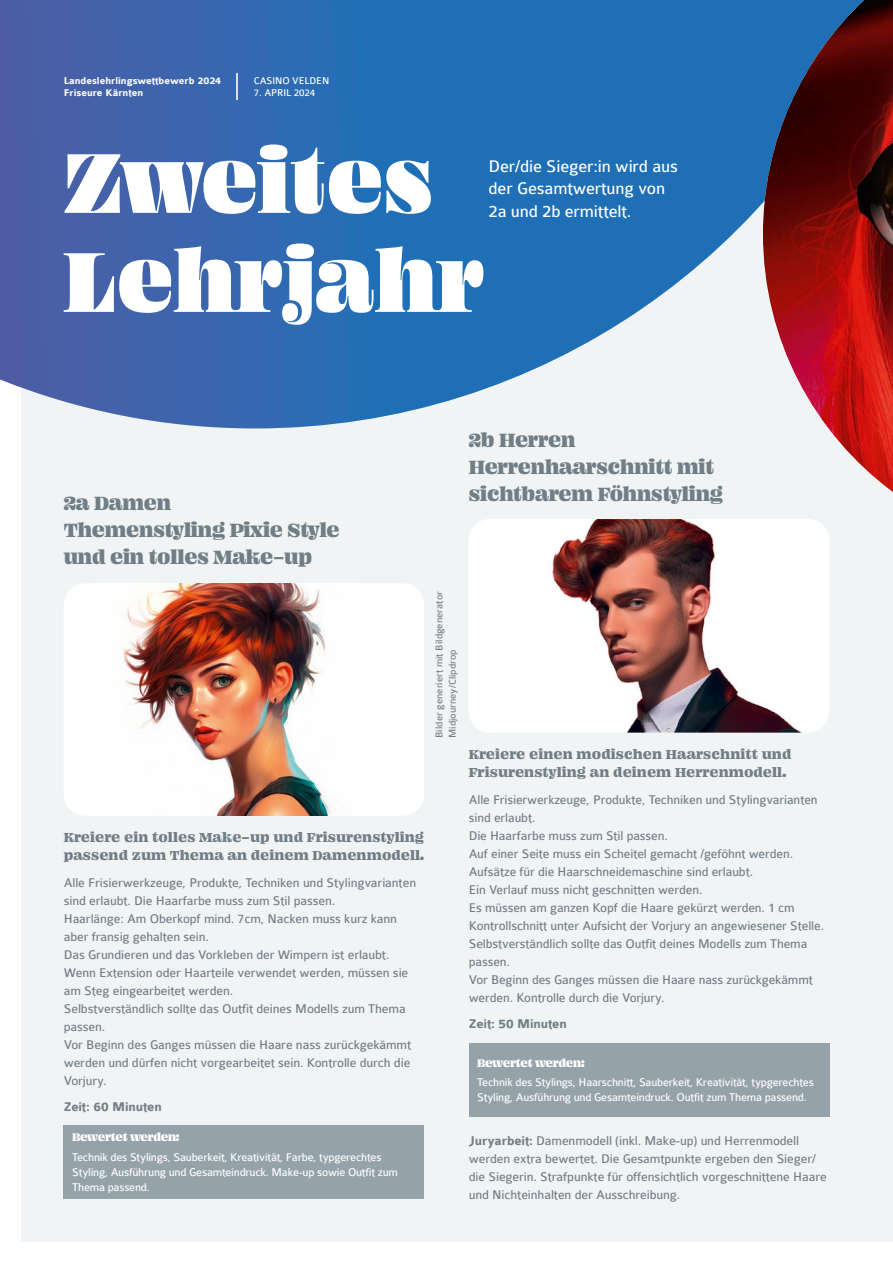
<style>
.page{position:relative;width:893px;height:1263px;background:#fff}
.page>*{position:absolute;margin:0;border:0;box-sizing:border-box;transform-origin:0 0}
.ÜS1{font:93px/99px "Ohno Fatface 36 Pt";letter-spacing:.025em;color:#fff}
.ÜS2{font:21px/27px "Ohno Fatface 16 Pt";letter-spacing:-.01em;color:#717e85}
.ZT{font:18px/22.5px "Colaborate";letter-spacing:-.01em;color:#fff}
.ÜS2_small{font:14.25px/18px "Ohno Fatface 12 Pt";color:#717e85}
.FT_small{font:13.5px/18px "Colaborate";letter-spacing:-.01em;color:#717e85}
.CONTENT{font:13.5px/18px "Colaborate";letter-spacing:-.01em;color:#717e85}
.FT_small-2{font:700 13.5px "Colaborate";letter-spacing:-.01em;color:#717e85}
.CONTENT-2{font:12px/15px "Colaborate";letter-spacing:-.02em;color:#fff}
.ÜS2_xsmall{font:12px "Ohno Fatface 16 Pt";letter-spacing:-.02em;color:#fff}
.CONTENT-3{font:10.5px/13.5px "Colaborate";color:#717e85}
.CONTENT-4{font:700 10.5px/12px "Colaborate";color:#fff}
.CONTENT-5{font:10.5px "Colaborate";letter-spacing:-.01em;color:#fff}
.s1{font-weight:700}
</style>
<div class="page">
<div style="left:21px;top:57px;width:872px;height:1185px;background:#f1f4f5"></div>
<svg style="left:0;top:0;width:763px;height:428px;background:#457ab9"></svg>
<img style="left:763px;top:0;width:130px;height:492px">
<div style="left:64px;top:1125px;width:360px;height:74px;background:#96a2a9"></div>
<div style="left:469px;top:1043px;width:360px;height:74px;background:#96a2a9"></div>
<div style="left:64px;top:583px;width:360px;height:233px;background:#fff;border-radius:21px"></div>
<img style="left:120px;top:583px;width:212px;height:233px">
<img style="left:469px;top:519px;width:360px;height:214px">
<hr style="left:236px;top:74px;width:2px;height:26px;background:#dae0e3">
<p class="CONTENT-4" style="left:64px;top:75px;width:159px">Landeslehrlingswettbewerb 2024<br>Friseure Kärnten</p>
<p class="CONTENT-5" style="left:254px;top:75px;width:77px">CASINO VELDEN</p>
<p class="CONTENT-5" style="left:254px;top:87px;width:63px">7. APRIL 2024</p>
<p class="ÜS1" style="left:64px;top:129px;width:422px">Zweites<br>Lehrjahr</p>
<p class="ZT" style="left:489px;top:155px;width:191px">Der/die Sieger:in wird aus der Gesamtwertung von<br>2a und 2b ermittelt.</p>
<p class="ÜS2" style="left:64px;top:489px;width:277px">2a Damen<br>Themenstyling Pixie Style und ein tolles Make-up</p>
<p class="ÜS2_small" style="left:64px;top:828px;width:362px">Kreiere ein tolles Make-up und Frisurenstyling passend zum Thema an deinem Damenmodell.</p>
<p class="FT_small" style="left:64px;top:874px;width:354px">Alle Frisierwerkzeuge, Produkte, Techniken und Stylingvarianten sind erlaubt. Die Haarfarbe muss zum Stil passen.</p>
<p class="FT_small" style="left:64px;top:910px;width:335px">Haarlänge: Am Oberkopf mind. 7cm, Nacken muss kurz kann aber fransig gehalten sein.<br>Das Grundieren und das Vorkleben der Wimpern ist erlaubt.</p>
<p class="FT_small" style="left:64px;top:964px;width:346px">Wenn Extension oder Haarteile verwendet werden, müssen sie am Steg eingearbeitet werden.</p>
<p class="FT_small" style="left:64px;top:1000px;width:343px">Selbstverständlich sollte das Outfit deines Modells zum Thema passen.</p>
<p class="FT_small" style="left:64px;top:1036px;width:349px;text-align:justify">Vor Beginn des Ganges müssen die Haare nass zurückgekämmt werden und dürfen nicht vorgearbeitet sein. Kontrolle durch die Vorjury.</p>
<p class="FT_small-2" style="left:64px;top:1100px;width:100px">Zeit: 60 Minuten</p>
<p class="ÜS2_xsmall" style="left:72px;top:1129px;width:109px">Bewertet werden:</p>
<p class="CONTENT-2" style="left:72px;top:1149px;width:327px">Technik des Stylings, Sauberkeit, Kreativität, Farbe, typgerechtes<br>Styling, Ausführung und Gesamteindruck. Make-up sowie Outfit zum<br>Thema passend.</p>
<p class="ÜS2" style="left:469px;top:425px;width:256px">2b Herren<br>Herrenhaarschnitt mit sichtbarem Föhnstyling</p>
<p class="CONTENT-3" style="left:432px;top:738px;width:148px;rotate:-90deg">Bilder generiert mit Bildgenerator<br>Midjourney/Clipdrop</p>
<p class="ÜS2_small" style="left:469px;top:745px;width:324px">Kreiere einen modischen Haarschnitt und<br>Frisurenstyling an deinem Herrenmodell.</p>
<p class="CONTENT" style="left:469px;top:790px;width:350px">Alle Frisierwerkzeuge, Produkte, Techniken und Stylingvarianten sind erlaubt.</p>
<p class="CONTENT" style="left:469px;top:826px;width:201px">Die Haarfarbe muss zum Stil passen.</p>
<p class="CONTENT" style="left:469px;top:844px;width:326px">Auf einer Seite muss ein Scheitel gemacht /geföhnt werden.<br>Aufsätze für die Haarschneidemaschine sind erlaubt.</p>
<p class="CONTENT" style="left:469px;top:880px;width:235px">Ein Verlauf muss nicht geschnitten werden.</p>
<p class="CONTENT" style="left:469px;top:898px;width:357px">Es müssen am ganzen Kopf die Haare gekürzt werden. 1 cm<br>Kontrollschnitt unter Aufsicht der Vorjury an angewiesener Stelle.</p>
<p class="CONTENT" style="left:469px;top:934px;width:340px">Selbstverständlich sollte das Outfit deines Modells zum Thema passen.</p>
<p class="CONTENT" style="left:469px;top:970px;width:346px">Vor Beginn des Ganges müssen die Haare nass zurückgekämmt werden. Kontrolle durch die Vorjury.</p>
<p class="FT_small-2" style="left:469px;top:1017px;width:100px">Zeit: 50 Minuten</p>
<p class="ÜS2_xsmall" style="left:477px;top:1054px;width:109px">Bewertet werden:</p>
<p class="CONTENT-2" style="left:477px;top:1075px;width:338px">Technik des Stylings, Haarschnitt, Sauberkeit, Kreativität, typgerechtes<br>Styling, Ausführung und Gesamteindruck. Outfit zum Thema passend.</p>
<p class="FT_small" style="left:469px;top:1132px;width:360px"><span class="s1">Juryarbeit:</span> Damenmodell (inkl. Make-up) und Herrenmodell werden extra bewertet. Die Gesamtpunkte ergeben den Sieger/ die Siegerin. Strafpunkte für offensichtlich vorgeschnittene Haare und Nichteinhalten der Ausschreibung.</p>
</div>
